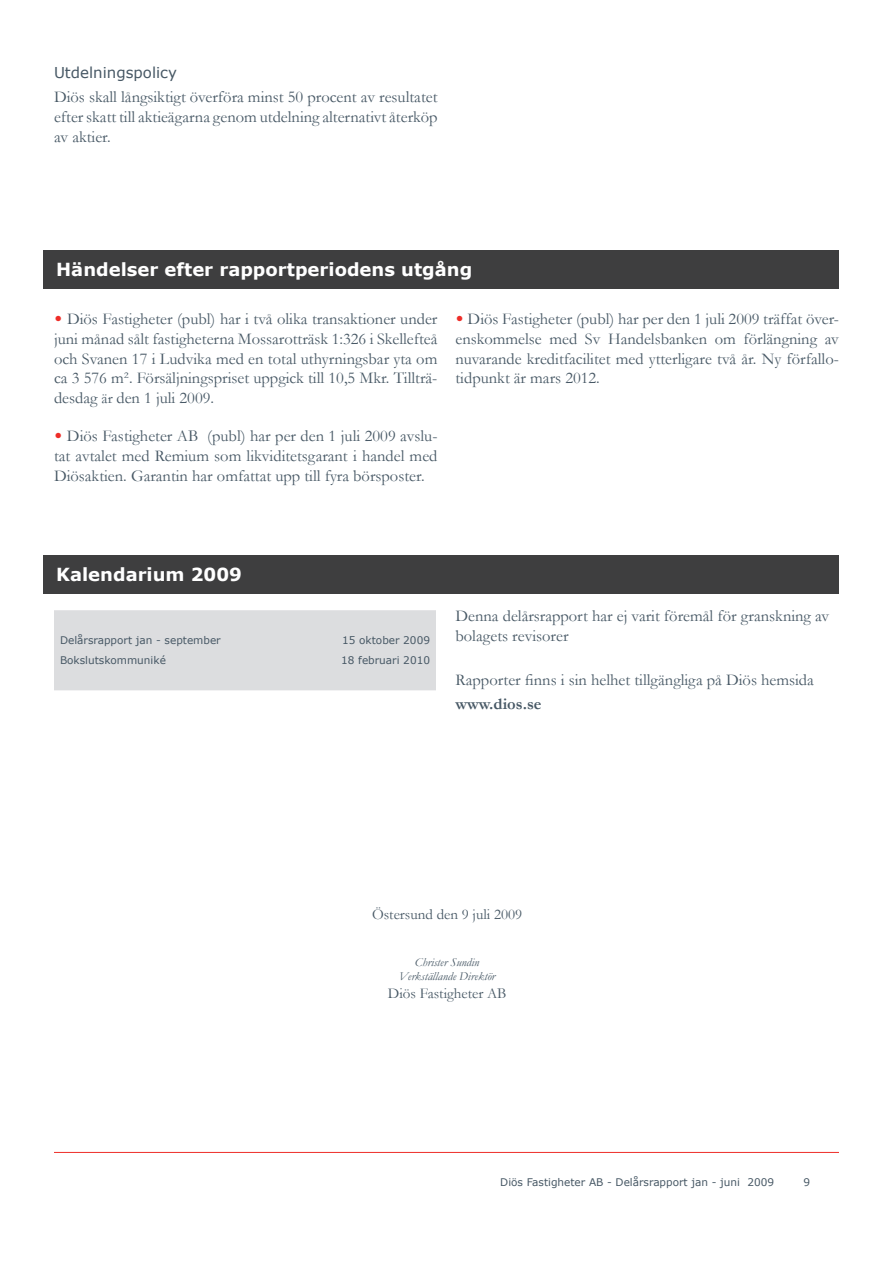
<style>
.page{position:relative;width:893px;height:1263px;background:#fff}
.page>*{position:absolute;margin:0;border:0;box-sizing:border-box;transform-origin:0 0}
.t1{font:700 18px "Verdana";color:#fff}
.t2{font:16.5px/19.8px "Garamond";color:#475865;text-align:justify}
.t3{font:700 16.5px "Garamond";color:#475865}
.t4{font:15px "Garamond";color:#475865}
.t5{font:15px "Verdana";color:#475865}
.t6{font:italic 12px/14.4px "Garamond";color:#475865;text-align:center}
.t7{font:10.5px "Verdana";color:#475865}
.s1{font-family:"DIN Medium Alternate";color:#ee2d28}
.s2{font-size:15px}
</style>
<div class="page">
<hr style="left:54px;top:1152px;width:785px;height:1px;background:#ee2d28">
<div style="left:54px;top:610px;width:382px;height:80px;background:#dcdddf"></div>
<div style="left:44px;top:555px;width:795px;height:39px;background:#3e3e3f"></div>
<div style="left:44px;top:250px;width:795px;height:39px;background:#3e3e3f"></div>
<p class="t5" style="left:54px;top:63px;width:124px">Utdelningspolicy</p>
<p class="t2" style="left:54px;top:87px;width:385px">Diös skall långsiktigt överföra minst 50 procent av resultatet efter skatt till aktieägarna genom utdelning alternativt återköp av aktier.</p>
<p class="t1" style="left:56px;top:258px;width:417px">Händelser efter rapportperiodens utgång</p>
<p class="t2" style="left:54px;top:309px;width:385px"><span class="s1">•</span> Diös Fastigheter (publ) har i två olika transaktioner under juni månad sålt fastigheterna Mossarotträsk 1:326 i Skellefteå och Svanen 17 i Ludvika med en total uthyrningsbar yta om ca 3 576 m². Försäljningspriset uppgick till 10,5 Mkr. Tillträ&shy;desdag <span class="s2">är</span> den 1 juli 2009.</p>
<p class="t2" style="left:54px;top:426px;width:385px"><span class="s1">•</span> Diös Fastigheter AB (publ) har per den 1 juli 2009 avslu&shy;tat avtalet med Remium som likviditetsgarant i handel med Diösaktien. Garantin har omfattat upp till fyra börsposter.</p>
<p class="t2" style="left:455px;top:309px;width:385px"><span class="s1">•</span> Diös Fastigheter (publ) har per den 1 juli 2009 träffat över&shy;enskommelse med Sv Handelsbanken om förlängning av nuvarande kreditfacilitet med ytterligare två år. Ny förfallo&shy;tidpunkt är mars 2012.</p>
<p class="t1" style="left:56px;top:563px;width:187px">Kalendarium 2009</p>
<p class="t7" style="left:60px;top:634px;width:162px">Delårsrapport jan - september</p>
<p class="t7" style="left:342px;top:634px;width:89px">15 oktober 2009</p>
<p class="t7" style="left:60px;top:654px;width:107px">Bokslutskommuniké</p>
<p class="t7" style="left:341px;top:654px;width:90px">18 februari 2010</p>
<p class="t2" style="left:455px;top:606px;width:375px">Denna delårsrapport har ej varit föremål för granskning av bolagets revisorer</p>
<p class="t2" style="left:455px;top:669px;width:360px">Rapporter finns i sin helhet tillgängliga på Diös hemsida</p>
<p class="t3" style="left:455px;top:694px;width:88px">www.dios.se</p>
<p class="t4" style="left:372px;top:905px;width:152px">Östersund den 9 juli 2009</p>
<p class="t6" style="left:399px;top:954px;width:98px">Christer Sundin<br>Verkställande Direktör</p>
<p class="t4" style="left:388px;top:984px;width:120px">Diös Fastigheter AB</p>
<p class="t7" style="left:500px;top:1176px;width:275px">Diös Fastigheter AB - Delårsrapport jan - juni 2009</p>
<p class="t7" style="left:804px;top:1176px;width:8px">9</p>
</div>
